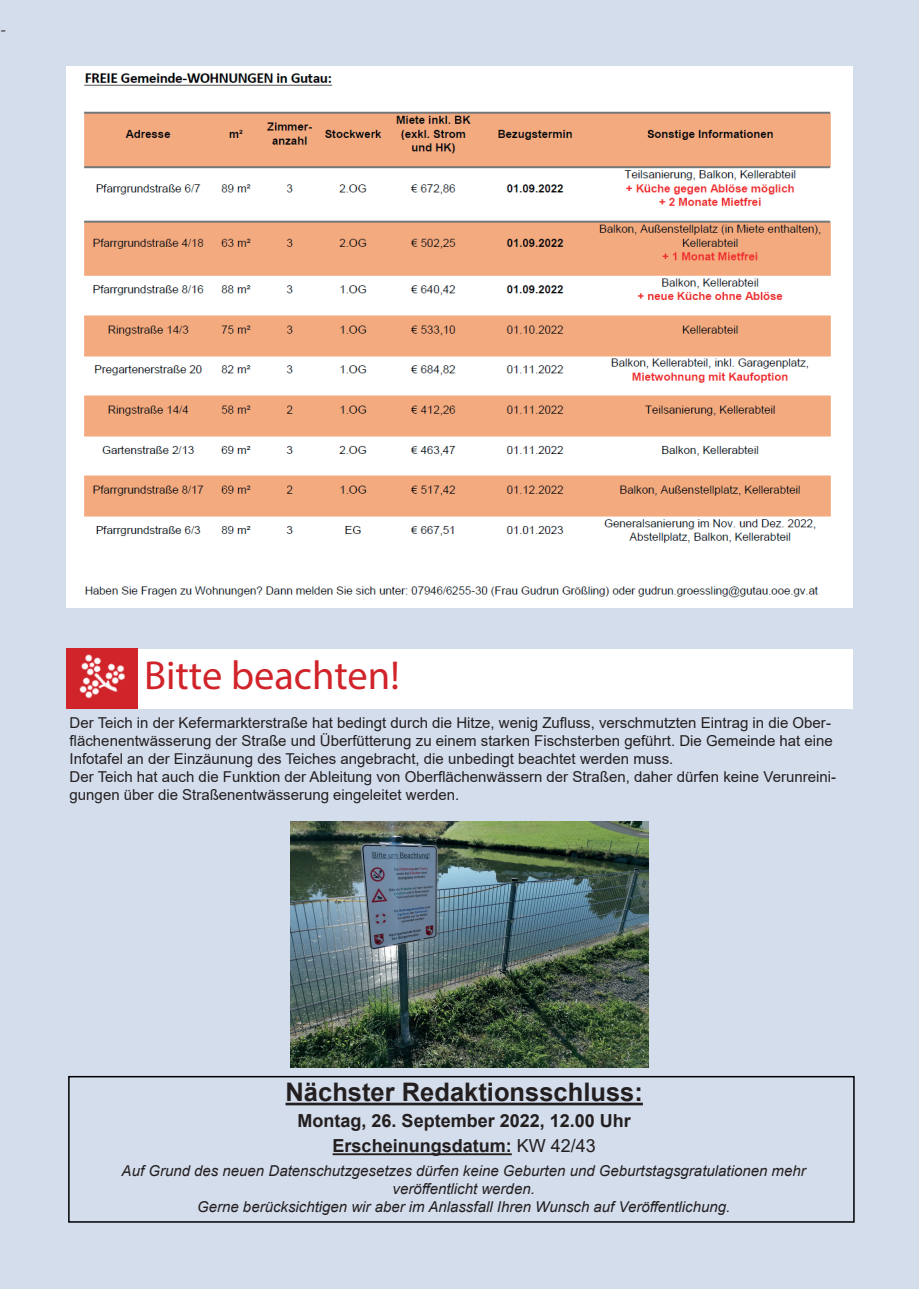
<style>
.page{position:relative;width:919px;height:1289px;background:#fff}
.page>*{position:absolute;margin:0;border:0;box-sizing:border-box;transform-origin:0 0}
.t1{font:40.5px "Myriad Pro";color:#d1232a}
.t2{font:700 25.5px "Arial";color:#231f20}
.t3{font:700 18px/25.5px "Arial";color:#231f20;text-align:center}
.t4{font:18px "Minion Pro";color:#231f20}
.t5{font:15px/18px "Arial";color:#231f20}
.t6{font:italic 15px/18px "Arial";color:#231f20;text-align:center}
.s1{font-weight:400}
</style>
<div class="page">
<div style="left:0;top:0;width:918px;height:1288px;background:#d4ddec"></div>
<div style="left:68px;top:1075px;width:786px;height:147px;border:2px solid #000"></div>
<hr style="left:285px;top:1102px;width:358px;height:3px;background:#231f20">
<hr style="left:332px;top:1153px;width:179px;height:2px;background:#231f20">
<div style="left:67px;top:649px;width:785px;height:59px;background:#fff"></div>
<div style="left:66px;top:648px;width:71px;height:61px;background:#d1232a"></div>
<img style="left:79px;top:654px;width:47px;height:45px">
<img style="left:291px;top:821px;width:357px;height:246px">
<img style="left:66px;top:67px;width:786px;height:540px">
<p class="t4" style="left:0;top:17px;width:8px">-</p>
<h1 class="t1" style="left:144px;top:650px;width:257px">Bitte beachten!</h1>
<p class="t5" style="left:70px;top:713px;width:768px">Der Teich in der Kefermarkterstraße hat bedingt durch die Hitze, wenig Zufluss, verschmutzten Eintrag in die Ober&shy;flächenentwässerung der Straße und Überfütterung zu einem starken Fischsterben geführt. Die Gemeinde hat eine Infotafel an der Einzäunung des Teiches angebracht, die unbedingt beachtet werden muss.<br>Der Teich hat auch die Funktion der Ableitung von Oberflächenwässern der Straßen, daher dürfen keine Verunreini&shy;gungen über die Straßenentwässerung eingeleitet werden.</p>
<h2 class="t2" style="left:285px;top:1074px;width:359px">Nächster Redaktionsschluss:</h2>
<p class="t3" style="left:297px;top:1107px;width:335px">Montag, 26. September 2022, 12.00 Uhr<br>Erscheinungsdatum: <span class="s1">KW 42/43</span></p>
<p class="t6" style="left:122px;top:1161px;width:685px">Auf Grund des neuen Datenschutzgesetzes dürfen keine Geburten und Geburtstagsgratulationen mehr veröffentlicht werden.<br>Gerne berücksichtigen wir aber im Anlassfall Ihren Wunsch auf Veröffentlichung.</p>
</div>
